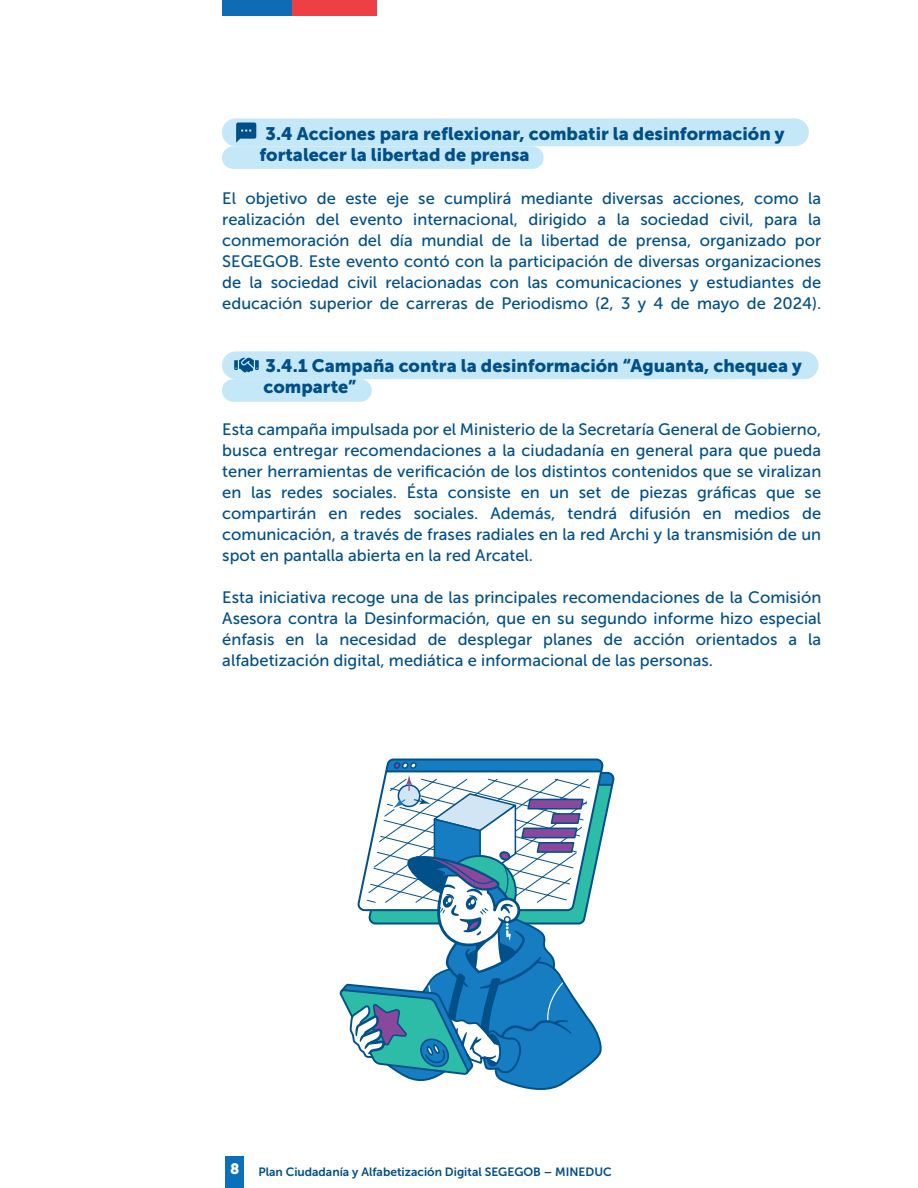
<style>
.page{position:relative;width:918px;height:1188px;background:#fff}
.page>*{position:absolute;margin:0;border:0;box-sizing:border-box;transform-origin:0 0}
.t1{font:18px/21.6px "Museo Sans 900";color:#014f88}
.t2{font:16.5px/21px "Museo Sans 500";color:#014f88;text-align:justify}
.t3{font:15px "Museo Sans 900";color:#fff}
.t4{font:12px "Museo Sans 700";color:#014f88}
</style>
<div class="page">
<div style="left:222px;top:0;width:70px;height:16px;background:#0f6bb4"></div>
<div style="left:292px;top:0;width:84px;height:16px;background:#ee3f44"></div>
<div style="left:222px;top:118px;width:587px;height:28px;background:#c5e8f8;border-radius:14px"></div>
<div style="left:222px;top:146px;width:322px;height:23px;background:#c5e8f8;border-radius:11px"></div>
<div style="left:222px;top:351px;width:597px;height:28px;background:#c5e8f8;border-radius:14px"></div>
<div style="left:222px;top:379px;width:150px;height:23px;background:#c5e8f8;border-radius:11px"></div>
<svg style="left:339px;top:758px;width:276px;height:332px"></svg>
<div style="left:226px;top:1156px;width:18px;height:32px;background:#0a70b9"></div>
<svg style="left:234px;top:358px;width:25px;height:15px"></svg>
<svg style="left:236px;top:123px;width:20px;height:20px"></svg>
<p class="t1" style="left:259px;top:123px;width:527px;text-indent:6px">3.4 Acciones para reflexionar, combatir la desinformación y fortalecer la libertad de prensa</p>
<p class="t2" style="left:222px;top:188px;width:601px">El objetivo de este eje se cumplirá mediante diversas acciones, como la realización del evento internacional, dirigido a la sociedad civil, para la conmemoración del día mundial de la libertad de prensa, organizado por SEGEGOB. Este evento contó con la participación de diversas organizaciones de la sociedad civil relacionadas con las comunicaciones y estudiantes de educación superior de carreras de Periodismo (2, 3 y 4 de mayo de 2024).</p>
<p class="t1" style="left:264px;top:355px;width:540px;line-height:21px">3.4.1 Campaña contra la desinformación “Aguanta, chequea y comparte”</p>
<p class="t2" style="left:222px;top:419px;width:600px">Esta campaña impulsada por el Ministerio de la Secretaría General de Gobierno, busca entregar recomendaciones a la ciudadanía en general para que pueda tener herramientas de verificación de los distintos contenidos que se viralizan en las redes sociales. Ésta consiste en un set de piezas gráficas que se compartirán en redes sociales. Además, tendrá difusión en medios de comunicación, a través de frases radiales en la red Archi y la transmisión de un spot en pantalla abierta en la red Arcatel.</p>
<p class="t2" style="left:222px;top:587px;width:600px">Esta iniciativa recoge una de las principales recomendaciones de la Comisión Asesora contra la Desinformación, que en su segundo informe hizo especial énfasis en la necesidad de desplegar planes de acción orientados a la alfabetización digital, mediática e informacional de las personas.</p>
<p class="t3" style="left:230px;top:1160px;width:11px">8</p>
<p class="t4" style="left:258px;top:1165px;width:355px">Plan Ciudadanía y Alfabetización Digital SEGEGOB – MINEDUC</p>
</div>
